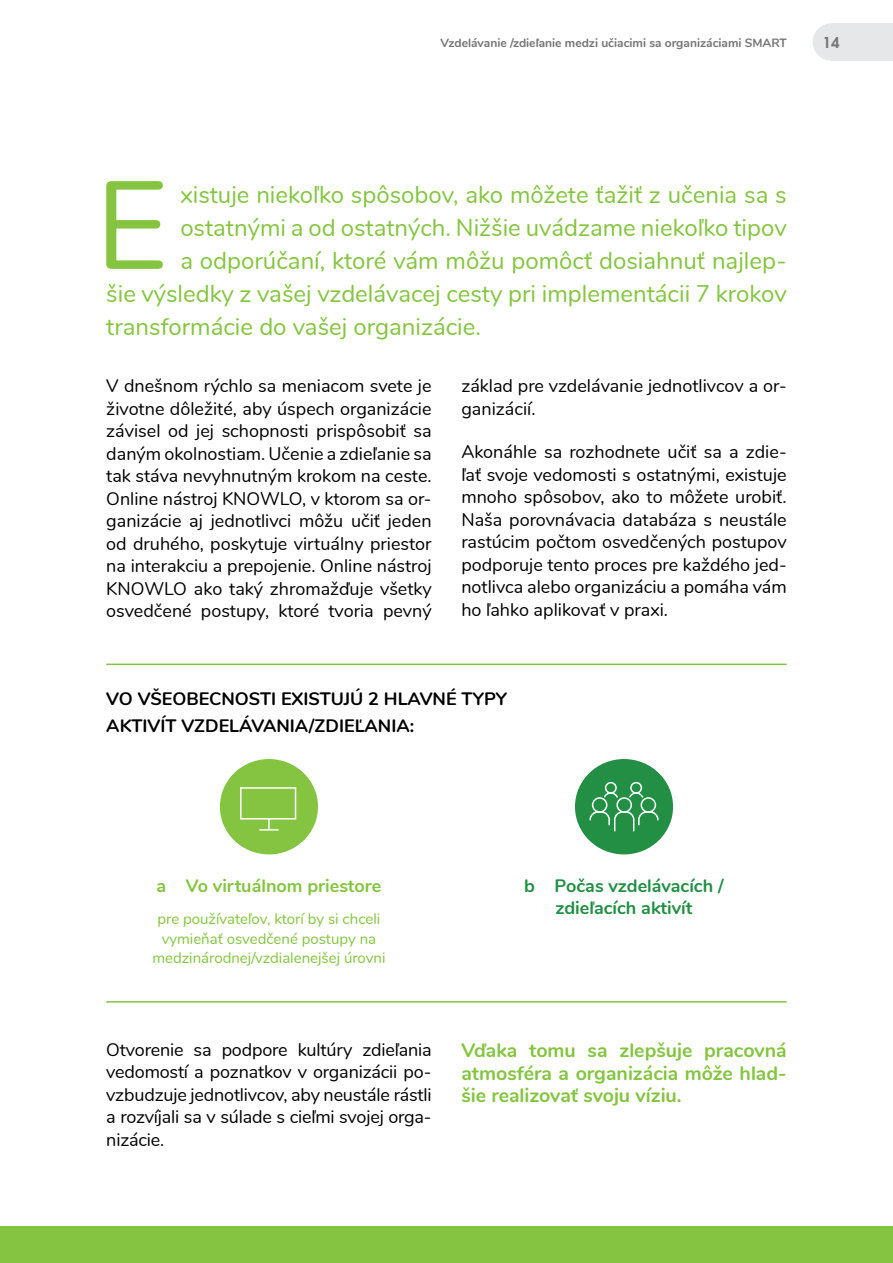
<style>
.page{position:relative;width:893px;height:1263px;background:#fff}
.page>*{position:absolute;margin:0;border:0;box-sizing:border-box;transform-origin:0 0}
.t1{font:124.35px "Nunito";color:#85c441}
.t2{font:24px "Nunito";color:#85c441}
.t3{font:700 19.5px/22.5px "Nunito";color:#85c441;text-align:justify}
.t4{font:18px/22.5px "Nunito";color:#000;text-align:justify}
.t5{font:700 18px/27px "Nunito";color:#000}
.t6{font:700 18px/22.5px "Nunito";color:#228f45;text-align:center}
.t7{font:700 18px "Nunito";color:#85c441}
.t8{font:15px/19.5px "Nunito";color:#85c441;text-align:center}
.t9{font:600 15px "Avant Garde";color:#737474}
.t10{font:700 12px "Nunito";color:#737474}
</style>
<div class="page">
<div style="left:831px;top:23px;width:62px;height:38px;background:#e6e7e8"></div>
<div style="left:813px;top:23px;width:37px;height:38px;background:#e6e7e8;border-radius:50%"></div>
<hr style="left:106px;top:664px;width:681px;height:1px;background:#85c441">
<hr style="left:106px;top:1001px;width:681px;height:1px;background:#85c441">
<div style="left:575px;top:759px;width:98px;height:95px;background:#228f45;border-radius:50%"></div>
<svg style="left:589px;top:782px;width:70px;height:50px"></svg>
<div style="left:220px;top:759px;width:98px;height:95px;background:#85c441;border-radius:50%"></div>
<div style="left:240px;top:787px;width:56px;height:32px;border:2px solid #fff"></div>
<svg style="left:260px;top:819px;width:18px;height:11px"></svg>
<div style="left:0;top:1227px;width:893px;height:36px;background:#85c441"></div>
<p class="t10" style="left:441px;top:34px;width:348px">Vzdelávanie /zdieľanie medzi učiacimi sa organizáciami SMART</p>
<p class="t9" style="left:823px;top:33px;width:18px">14</p>
<h1 class="t1" style="left:95px;top:134px;width:74px">E</h1>
<h2 class="t2" style="left:180px;top:177px;width:608px">xistuje niekoľko spôsobov, ako môžete ťažiť z učenia sa s</h2>
<h2 class="t2" style="left:180px;top:210px;width:608px">ostatnými a od ostatných. Nižšie uvádzame niekoľko tipov</h2>
<h2 class="t2" style="left:180px;top:243px;width:608px">a odporúčaní, ktoré vám môžu pomôcť dosiahnuť najlep-</h2>
<h2 class="t2" style="left:106px;top:276px;width:682px">šie výsledky z vašej vzdelávacej cesty pri implementácii 7 krokov</h2>
<h2 class="t2" style="left:106px;top:309px;width:376px">transformácie do vašej organizácie.</h2>
<p class="t4" style="left:106px;top:373px;width:327px">V dnešnom rýchlo sa meniacom svete je životne dôležité, aby úspech organizácie závisel od jej schopnosti prispôsobiť sa daným okolnostiam. Učenie a zdieľanie sa tak stáva nevyhnutným krokom na ceste.<br>Online nástroj KNOWLO, v ktorom sa or&shy;ganizácie aj jednotlivci môžu učiť jeden od druhého, poskytuje virtuálny priestor na interakciu a prepojenie. Online nástroj KNOWLO ako taký zhromažďuje všetky osvedčené postupy, ktoré tvoria pevný</p>
<p class="t4" style="left:461px;top:373px;width:327px">základ pre vzdelávanie jednotlivcov a or&shy;ganizácií.</p>
<p class="t4" style="left:461px;top:440px;width:327px">Akonáhle sa rozhodnete učiť sa a zdie&shy;ľať svoje vedomosti s ostatnými, existuje mnoho spôsobov, ako to môžete urobiť.<br>Naša porovnávacia databáza s neustále rastúcim počtom osvedčených postupov podporuje tento proces pre každého jed&shy;notlivca alebo organizáciu a pomáha vám ho ľahko aplikovať v praxi.</p>
<p class="t5" style="left:106px;top:684px;width:402px">VO VŠEOBECNOSTI EXISTUJÚ 2 HLAVNÉ TYPY<br>AKTIVÍT VZDELÁVANIA/ZDIEĽANIA:</p>
<p class="t7" style="left:157px;top:872px;width:226px">a Vo virtuálnom priestore</p>
<p class="t8" style="left:152px;top:908px;width:235px">pre používateľov, ktorí by si chceli vymieňať osvedčené postupy na medzinárodnej/vzdialenejšej úrovni</p>
<p class="t6" style="left:524px;top:873px;width:201px">b Počas vzdelávacích / zdieľacích aktivít</p>
<p class="t4" style="left:106px;top:1037px;width:327px">Otvorenie sa podpore kultúry zdieľania vedomostí a poznatkov v organizácii po&shy;vzbudzuje jednotlivcov, aby neustále rástli a rozvíjali sa v súlade s cieľmi svojej orga&shy;nizácie.</p>
<p class="t3" style="left:461px;top:1038px;width:327px">Vďaka tomu sa zlepšuje pracovná atmosféra a organizácia môže hlad&shy;šie realizovať svoju víziu.</p>
</div>
